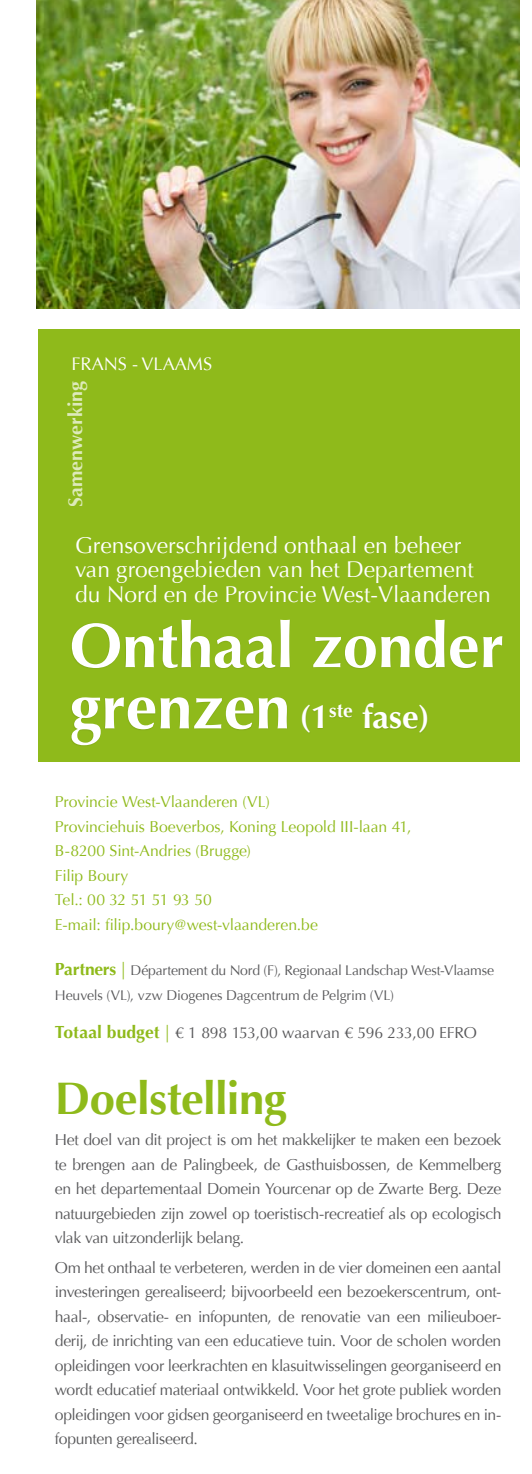
<style>
.page{position:relative;width:532px;height:1474px;background:#fff}
.page>*{position:absolute;margin:0;border:0;box-sizing:border-box;transform-origin:0 0}
.t1{font:700 63px/61.2px "Optima";color:#fff}
.t2{font:700 45.5px "Optima";letter-spacing:-.01em;color:#8fba1b}
.t3{font:22.75px/24.5px "Optima";color:#fff}
.t4{font:700 19.6px "Optima";color:#fff}
.t5{font:18.2px "Optima";color:#fff}
.t6{font:15.75px/24.5px "Optima";letter-spacing:-.02em;color:#58585a;text-align:justify}
.t7{font:15.75px/24.5px "Optima";letter-spacing:-.005em;color:#8fba1b}
.t8{font:14px/24.5px "Optima";letter-spacing:-.015em;color:#58585a}
.s1{font-size:33.25px}
.s2{font-weight:700;font-size:17.5px;color:#8fba1b}
.s3{font-size:17.5px;color:#8fba1b}
</style>
<div class="page">
<img style="left:37px;top:0;width:482px;height:309px">
<div style="left:39px;top:329px;width:481px;height:432px;background:#8fba1b"></div>
<div style="left:71px;top:619px;width:461px;height:237px;background:#000;opacity:.1"></div>
<p class="t5" style="left:71px;top:353px;width:142px">FRANS - VLAAMS</p>
<p class="t4" style="left:64px;top:506px;width:127px;rotate:-90deg">Samenwerking</p>
<h3 class="t3" style="left:75px;top:533px;width:417px">Grensoverschrijdend onthaal en beheer van groengebieden van het Departement du Nord en de Provincie West-Vlaanderen</h3>
<h1 class="t1" style="left:70px;top:616px;width:436px">Onthaal zonder grenzen <span class="s1">(1</span><sup>ste</sup> <span class="s1">fase)</span></h1>
<p class="t7" style="left:55px;top:789px;width:358px">Provincie West-Vlaanderen (VL)<br>Provinciehuis Boeverbos, Koning Leopold III-laan 41,<br>B-8200 Sint-Andries (Brugge)<br>Filip Boury<br>Tel.: 00 32 51 51 93 50<br>E-mail: filip.boury@west-vlaanderen.be</p>
<p class="t8" style="left:55px;top:958px;width:440px"><span class="s2">Partners</span> <span class="s3">|</span> Département du Nord (F), Regionaal Landschap West-Vlaamse<br>Heuvels (VL), vzw Diogenes Dagcentrum de Pelgrim (VL)</p>
<p class="t6" style="left:55px;top:1020px;width:423px"><span class="s2">Totaal budget</span> <span class="s3">|</span> € 1 898 153,00 waarvan € 596 233,00 EFRO</p>
<h2 class="t2" style="left:55px;top:1071px;width:233px">Doelstelling</h2>
<p class="t6" style="left:55px;top:1127px;width:448px">Het doel van dit project is om het makkelijker te maken een bezoek te brengen aan de Palingbeek, de Gasthuisbossen, de Kemmelberg en het departementaal Domein Yourcenar op de Zwarte Berg. Deze natuurgebieden zijn zowel op toeristisch-recreatief als op ecologisch vlak van uitzonderlijk belang.</p>
<p class="t6" style="left:55px;top:1255px;width:448px">Om het onthaal te verbeteren, werden in de vier domeinen een aantal investeringen gerealiseerd; bijvoorbeeld een bezoekerscentrum, ont&shy;haal-, observatie- en infopunten, de renovatie van een milieuboer&shy;derij, de inrichting van een educatieve tuin. Voor de scholen worden opleidingen voor leerkrachten en klasuitwisselingen georganiseerd en wordt educatief materiaal ontwikkeld. Voor het grote publiek worden opleidingen voor gidsen georganiseerd en tweetalige brochures en in&shy;fopunten gerealiseerd.</p>
</div>
